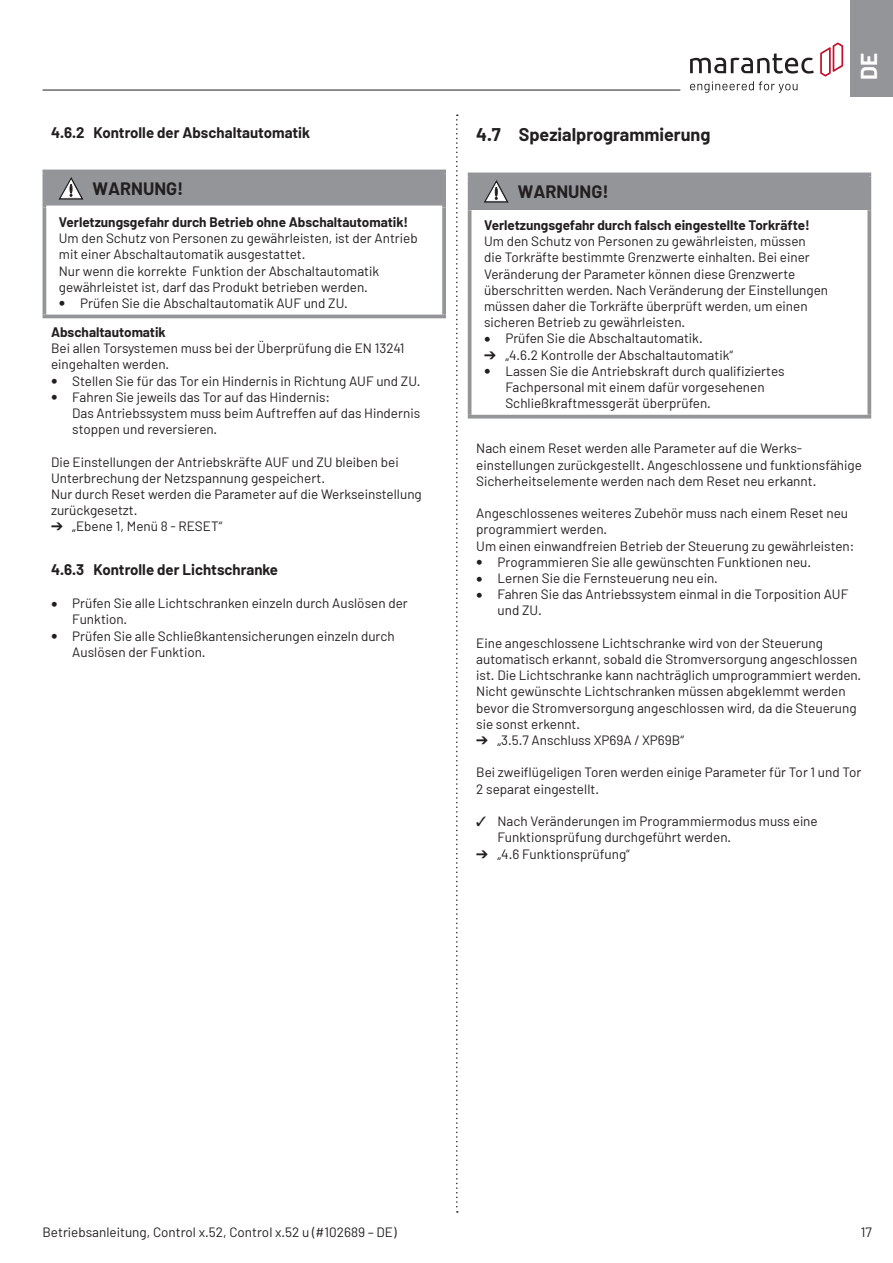
<style>
.page{position:relative;width:893px;height:1263px;background:#fff}
.page>*{position:absolute;margin:0;border:0;box-sizing:border-box;transform-origin:0 0}
.t1{font:700 22.5px "Barlow";color:#fff}
.t2{font:700 18px "Barlow";color:#231f20}
.t3{font:700 15px "Barlow";color:#231f20}
.t4{font:13.5px/16.2px "Barlow";color:#231f20}
.t5{font:700 13.5px "Barlow";color:#231f20}
.s1{font-size:21px}
.s2{font-weight:700}
</style>
<div class="page">
<div style="left:850px;top:0;width:43px;height:97px;background:#939598"></div>
<svg style="left:690px;top:53px;width:124px;height:21px"></svg>
<svg style="left:820px;top:43px;width:23px;height:34px"></svg>
<svg style="left:690px;top:81px;width:107px;height:12px"></svg>
<hr style="left:43px;top:90px;width:637px;height:1px;background:#231f20">
<svg style="left:456px;top:115px;width:2px;height:1098px"></svg>
<div style="left:44px;top:171px;width:400px;height:36px;background:#939598"></div>
<hr style="left:43px;top:170px;width:403px;height:3px;background:#939598">
<hr style="left:43px;top:173px;width:3px;height:34px;background:#939598">
<hr style="left:442px;top:173px;width:4px;height:34px;background:#939598">
<hr style="left:46px;top:206px;width:396px;height:3px;background:#fff">
<hr style="left:43px;top:207px;width:3px;height:108px;background:#939598">
<svg style="left:442px;top:207px;width:4px;height:108px"></svg>
<hr style="left:43px;top:315px;width:403px;height:3px;background:#939598">
<svg style="left:59px;top:177px;width:24px;height:22px"></svg>
<div style="left:470px;top:174px;width:399px;height:36px;background:#939598"></div>
<hr style="left:468px;top:210px;width:3px;height:205px;background:#939598">
<svg style="left:867px;top:210px;width:4px;height:205px"></svg>
<hr style="left:468px;top:415px;width:403px;height:3px;background:#939598">
<hr style="left:468px;top:173px;width:403px;height:3px;background:#939598">
<hr style="left:468px;top:176px;width:3px;height:34px;background:#939598">
<hr style="left:867px;top:176px;width:4px;height:34px;background:#939598">
<svg style="left:484px;top:180px;width:25px;height:22px"></svg>
<p class="t3" style="left:51px;top:123px;width:261px">4.6.2 Kontrolle der Abschaltautomatik</p>
<h2 class="t2" style="left:93px;top:177px;width:92px">WARNUNG!</h2>
<p class="t5" style="left:59px;top:214px;width:351px">Verletzungsgefahr durch Betrieb ohne Abschaltautomatik!</p>
<p class="t4" style="left:59px;top:230px;width:360px">Um den Schutz von Personen zu gewährleisten, ist der Antrieb mit einer Abschaltautomatik ausgestattet.<br>Nur wenn die korrekte Funktion der Abschaltautomatik gewährleistet ist, darf das Produkt betrieben werden.</p>
<p class="t4" style="left:51px;top:288px;width:298px;line-height:29.1px;text-indent:8px"><span class="s1">•</span> Prüfen Sie die Abschaltautomatik AUF und ZU.<br><span class="s2">Abschaltautomatik</span></p>
<p class="t4" style="left:51px;top:340px;width:355px">Bei allen Torsystemen muss bei der Überprüfung die EN 13241 eingehalten werden.</p>
<p class="t4" style="left:51px;top:372px;width:371px"><span class="s1">•</span> Stellen Sie für das Tor ein Hindernis in Richtung AUF und ZU.</p>
<p class="t4" style="left:72px;top:388px;width:349px;text-indent:-21px"><span class="s1">•</span> Fahren Sie jeweils das Tor auf das Hindernis:<br>Das Antriebssystem muss beim Auftreffen auf das Hindernis stoppen und reversieren.</p>
<p class="t4" style="left:51px;top:453px;width:372px">Die Einstellungen der Antriebskräfte AUF und ZU bleiben bei Unterbrechung der Netzspannung gespeichert.<br>Nur durch Reset werden die Parameter auf die Werkseinstellung zurückgesetzt.</p>
<p class="t4" style="left:51px;top:518px;width:173px">➔ „Ebene 1, Menü 8 - RESET“</p>
<p class="t3" style="left:51px;top:560px;width:229px">4.6.3 Kontrolle der Lichtschranke</p>
<p class="t4" style="left:72px;top:595px;width:337px;text-indent:-21px"><span class="s1">•</span> Prüfen Sie alle Lichtschranken einzeln durch Auslösen der<br>Funktion.</p>
<p class="t4" style="left:72px;top:627px;width:324px;text-indent:-21px"><span class="s1">•</span> Prüfen Sie alle Schließkantensicherungen einzeln durch<br>Auslösen der Funktion.</p>
<h2 class="t2" style="left:476px;top:123px;width:236px">4.7 Spezialprogrammierung</h2>
<h1 class="t1" style="left:855px;top:80px;width:29px;rotate:-90deg">DE</h1>
<h2 class="t2" style="left:518px;top:180px;width:92px">WARNUNG!</h2>
<p class="t5" style="left:484px;top:217px;width:327px">Verletzungsgefahr durch falsch eingestellte Torkräfte!</p>
<p class="t4" style="left:484px;top:233px;width:346px">Um den Schutz von Personen zu gewährleisten, müssen<br>die Torkräfte bestimmte Grenzwerte einhalten. Bei einer Veränderung der Parameter können diese Grenzwerte überschritten werden. Nach Veränderung der Einstellungen müssen daher die Torkräfte überprüft werden, um einen sicheren Betrieb zu gewährleisten.</p>
<p class="t4" style="left:484px;top:330px;width:220px"><span class="s1">•</span> Prüfen Sie die Abschaltautomatik.</p>
<p class="t4" style="left:484px;top:346px;width:250px">➔ „4.6.2 Kontrolle der Abschaltautomatik“</p>
<p class="t4" style="left:505px;top:362px;width:281px;text-indent:-21px"><span class="s1">•</span> Lassen Sie die Antriebskraft durch qualifiziertes<br>Fachpersonal mit einem dafür vorgesehenen<br>Schließkraftmessgerät überprüfen.</p>
<p class="t4" style="left:476px;top:440px;width:387px">Nach einem Reset werden alle Parameter auf die Werks&shy;einstellungen zurückgestellt. Angeschlossene und funktionsfähige<br>Sicherheitselemente werden nach dem Reset neu erkannt.</p>
<p class="t4" style="left:476px;top:505px;width:380px">Angeschlossenes weiteres Zubehör muss nach einem Reset neu programmiert werden.<br>Um einen einwandfreien Betrieb der Steuerung zu gewährleisten:</p>
<p class="t4" style="left:476px;top:553px;width:336px"><span class="s1">•</span> Programmieren Sie alle gewünschten Funktionen neu.</p>
<p class="t4" style="left:476px;top:570px;width:243px"><span class="s1">•</span> Lernen Sie die Fernsteuerung neu ein.</p>
<p class="t4" style="left:497px;top:586px;width:352px;text-indent:-21px"><span class="s1">•</span> Fahren Sie das Antriebssystem einmal in die Torposition AUF und ZU.</p>
<p class="t4" style="left:476px;top:634px;width:387px">Eine angeschlossene Lichtschranke wird von der Steuerung automatisch erkannt, sobald die Stromversorgung angeschlossen ist. Die Lichtschranke kann nachträglich umprogrammiert werden.<br>Nicht gewünschte Lichtschranken müssen abgeklemmt werden bevor die Stromversorgung angeschlossen wird, da die Steuerung sie sonst erkennt.</p>
<p class="t4" style="left:476px;top:732px;width:209px">➔ „3.5.7 Anschluss XP69A / XP69B“</p>
<p class="t4" style="left:476px;top:764px;width:387px">Bei zweiflügeligen Toren werden einige Parameter für Tor 1 und Tor<br>2 separat eingestellt.</p>
<p class="t4" style="left:497px;top:813px;width:322px;text-indent:-21px">✓ Nach Veränderungen im Programmiermodus muss eine<br>Funktionsprüfung durchgeführt werden.</p>
<p class="t4" style="left:476px;top:845px;width:155px">➔ „4.6 Funktionsprüfung“</p>
<p class="t4" style="left:43px;top:1224px;width:356px">Betriebsanleitung, Control x.52, Control x.52 u (#102689 – DE)</p>
<p class="t4" style="left:861px;top:1224px;width:13px">17</p>
</div>
